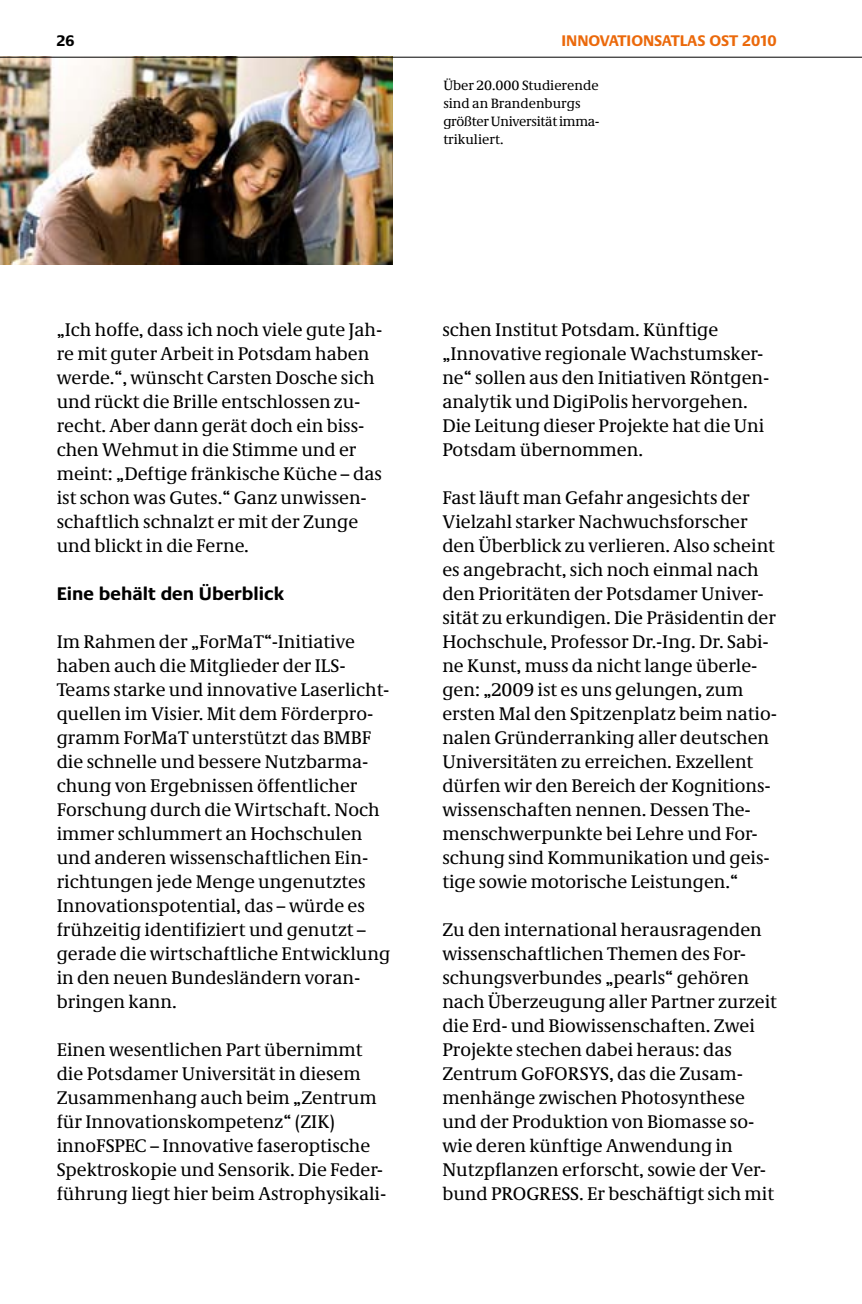
<style>
.page{position:relative;width:862px;height:1304px;background:#fff}
.page>*{position:absolute;margin:0;border:0;box-sizing:border-box;transform-origin:0 0}
.t1{font:19px/24px "Neue Demos";color:#000}
.t2{font:700 19px "Neue Praxis";color:#000}
.t3{font:700 16px "Neue Praxis";color:#eb690b}
.t4{font:700 16px "Neue Praxis";color:#000}
.t5{font:14px/18px "Neue Demos";color:#000}
</style>
<div class="page">
<img style="left:0;top:58px;width:392px;height:206px">
<hr style="left:0;top:57px;width:862px;height:1px;background:#000">
<p class="t4" style="left:57px;top:31px;width:20px">26</p>
<p class="t3" style="left:561px;top:31px;width:217px">INNOVATIONSATLAS OST 2010</p>
<p class="t5" style="left:443px;top:76px;width:157px">Über 20.000 Studierende sind an Brandenburgs größter Universität imma&shy;trikuliert.</p>
<p class="t1" style="left:57px;top:317px;width:327px">„Ich hoffe, dass ich noch viele gute Jah&shy;re mit guter Arbeit in Potsdam haben werde.“, wünscht Carsten Dosche sich und rückt die Brille entschlossen zu&shy;recht. Aber dann gerät doch ein biss&shy;chen Wehmut in die Stimme und er meint: „Deftige fränkische Küche – das ist schon was Gutes.“ Ganz unwissen&shy;schaftlich schnalzt er mit der Zunge und blickt in die Ferne.</p>
<h3 class="t2" style="left:57px;top:582px;width:229px">Eine behält den Überblick</h3>
<p class="t1" style="left:57px;top:629px;width:335px">Im Rahmen der „ForMaT“-Initiative haben auch die Mitglieder der ILS-Teams starke und innovative Laserlicht&shy;quellen im Visier. Mit dem Förderpro&shy;gramm ForMaT unterstützt das BMBF die schnelle und bessere Nutzbarma&shy;chung von Ergebnissen öffentlicher Forschung durch die Wirtschaft. Noch immer schlummert an Hochschulen und anderen wissenschaftlichen Ein&shy;richtungen jede Menge ungenutztes Innovationspotential, das – würde es frühzeitig identifiziert und genutzt – gerade die wirtschaftliche Entwicklung in den neuen Bundesländern voran&shy;bringen kann.</p>
<p class="t1" style="left:57px;top:1037px;width:331px">Einen wesentlichen Part übernimmt die Potsdamer Universität in diesem Zusammenhang auch beim „Zentrum für Innovationskompetenz“ (ZIK) innoFSPEC – Innovative faseroptische Spektroskopie und Sensorik. Die Feder&shy;führung liegt hier beim Astrophysikali-</p>
<p class="t1" style="left:442px;top:317px;width:328px">schen Institut Potsdam. Künftige „Innovative regionale Wachstumsker&shy;ne“ sollen aus den Initiativen Röntgen&shy;analytik und DigiPolis hervorgehen.<br>Die Leitung dieser Projekte hat die Uni Potsdam übernommen.</p>
<p class="t1" style="left:442px;top:485px;width:336px">Fast läuft man Gefahr angesichts der Vielzahl starker Nachwuchsforscher den Überblick zu verlieren. Also scheint es angebracht, sich noch einmal nach den Prioritäten der Potsdamer Univer&shy;sität zu erkundigen. Die Präsidentin der Hochschule, Professor Dr.-Ing. Dr. Sabi&shy;ne Kunst, muss da nicht lange überle&shy;gen: „2009 ist es uns gelungen, zum ersten Mal den Spitzenplatz beim natio&shy;nalen Gründerranking aller deutschen Universitäten zu erreichen. Exzellent dürfen wir den Bereich der Kognitions&shy;wissenschaften nennen. Dessen The&shy;menschwerpunkte bei Lehre und For&shy;schung sind Kommunikation und geis&shy;tige sowie motorische Leistungen.“</p>
<p class="t1" style="left:442px;top:917px;width:336px">Zu den international herausragenden wissenschaftlichen Themen des For&shy;schungsverbundes „pearls“ gehören nach Überzeugung aller Partner zurzeit die Erd- und Biowissenschaften. Zwei Projekte stechen dabei heraus: das Zentrum GoFORSYS, das die Zusam&shy;menhänge zwischen Photosynthese und der Produktion von Biomasse so&shy;wie deren künftige Anwendung in Nutzpflanzen erforscht, sowie der Ver&shy;bund PROGRESS. Er beschäftigt sich mit</p>
</div>
